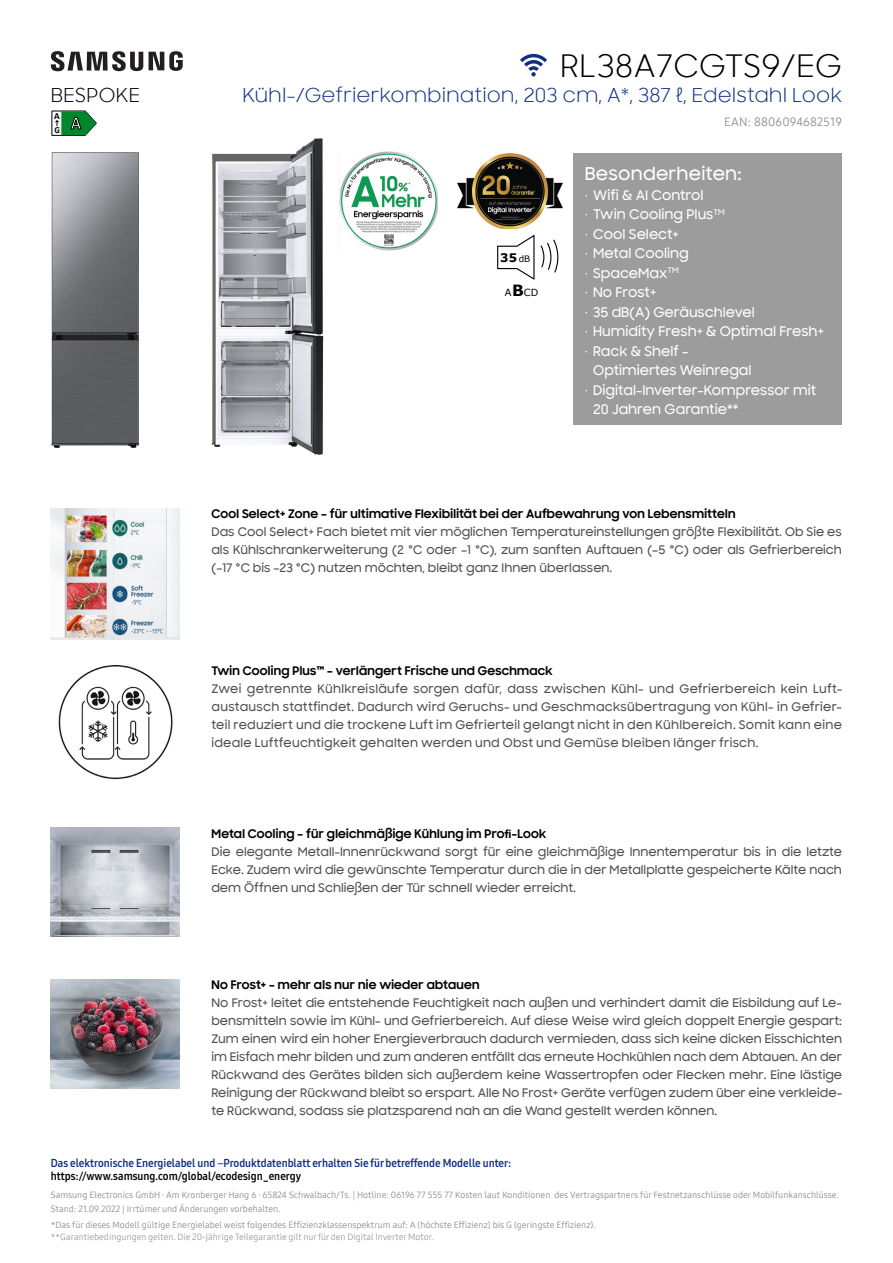
<style>
.page{position:relative;width:893px;height:1263px;background:#fff}
.page>*{position:absolute;margin:0;border:0;box-sizing:border-box;transform-origin:0 0}
.t1{font:31.5px "Samsung Sharp Sans";letter-spacing:.015em;color:#000}
.t2{font:19.5px "Samsung Sharp Sans";color:#102f83}
.t3{font:19.5px "Samsung Sharp Sans";letter-spacing:.015em;color:#000}
.t4{font:500 18px "Samsung Sharp Sans";letter-spacing:.01em;color:#fff}
.t5{font:500 13.5px "Samsung Sharp Sans";color:#fff}
.t6{font:500 12px/18px "Samsung Sharp Sans";color:#50504f}
.t7{font:500 12px/18px "Samsung Sharp Sans";letter-spacing:.025em;color:#50504f}
.t8{font:12px "Samsung One 400";letter-spacing:.015em;color:#8c8c8b}
.t9{font:700 11.85px "Verdana";color:#000}
.t10{font:11.25px/13.5px "Samsung One 700 C";color:#102f83}
.t11{font:9.9px "Verdana";color:#000}
.t12{font:700 9.3px/14.5px "Calibri";color:#000}
.t13{font:9px/13.5px "Samsung One 400";color:#8a8b8b}
.t14{font:9px "Samsung One 400";color:#8c8c8b}
.t15{font:9px "Samsung One 400";color:#9c9c9d}
.s1{font-family:"Samsung One 300";font-size:19.2px}
.s2{font-weight:400;font-size:8.85px}
.s3{font-weight:700;font-size:15.45px}
.s4{font-family:"Samsung One 400";font-weight:400}
.s5{font-weight:700;color:#000}
.s6{color:#000}
</style>
<div class="page">
<svg style="left:51px;top:51px;width:132px;height:20px"></svg>
<svg style="left:497px;top:235px;width:62px;height:45px"></svg>
<img style="left:51px;top:152px;width:89px;height:296px">
<img style="left:211px;top:138px;width:113px;height:317px">
<div style="left:573px;top:153px;width:269px;height:272px;background:#9c9c9d"></div>
<img style="left:51px;top:508px;width:129px;height:131px">
<img style="left:51px;top:828px;width:129px;height:108px">
<img style="left:58px;top:666px;width:115px;height:114px">
<img style="left:51px;top:980px;width:129px;height:108px">
<svg style="left:520px;top:54px;width:27px;height:22px"></svg>
<img style="left:339px;top:152px;width:99px;height:98px">
<svg style="left:51px;top:110px;width:46px;height:26px"></svg>
<img style="left:458px;top:154px;width:104px;height:75px">
<p class="t3" style="left:51px;top:81px;width:91px">BESPOKE</p>
<p class="t12" style="left:54px;top:108px;width:28px">A<br>G <sup>A</sup></p>
<p class="t1" style="left:560px;top:43px;width:283px">RL38A7CGTS9/EG</p>
<p class="t2" style="left:242px;top:81px;width:601px">Kühl-/Gefrierkombination, 203 cm, A*, 387 <span class="s1">ℓ</span>, Edelstahl Look</p>
<p class="t9" style="left:500px;top:250px;width:32px">35 <span class="s2">dB</span></p>
<p class="t11" style="left:505px;top:286px;width:35px">A<span class="s3">B</span>CD</p>
<p class="t8" style="left:724px;top:114px;width:119px">EAN: 8806094682519</p>
<p class="t4" style="left:584px;top:161px;width:158px">Besonderheiten:</p>
<p class="t5" style="left:584px;top:185px;width:120px"><span class="s4">·</span> Wifi &amp; AI Control</p>
<p class="t5" style="left:584px;top:204px;width:142px"><span class="s4">·</span> Twin Cooling Plus<sup>TM</sup></p>
<p class="t5" style="left:584px;top:224px;width:96px"><span class="s4">·</span> Cool Select+</p>
<p class="t5" style="left:584px;top:243px;width:106px"><span class="s4">·</span> Metal Cooling</p>
<p class="t5" style="left:584px;top:263px;width:95px"><span class="s4">·</span> SpaceMax<sup>TM</sup></p>
<p class="t5" style="left:584px;top:282px;width:73px"><span class="s4">·</span> No Frost+</p>
<p class="t5" style="left:584px;top:302px;width:172px"><span class="s4">·</span> 35 dB(A) Geräuschlevel</p>
<p class="t5" style="left:584px;top:321px;width:241px"><span class="s4">·</span> Humidity Fresh+ &amp; Optimal Fresh+</p>
<p class="t5" style="left:584px;top:341px;width:105px"><span class="s4">·</span> Rack &amp; Shelf -</p>
<p class="t5" style="left:593px;top:360px;width:160px">Optimiertes Weinregal</p>
<p class="t5" style="left:584px;top:380px;width:233px"><span class="s4">·</span> Digital-Inverter-Kompressor mit</p>
<p class="t5" style="left:593px;top:399px;width:147px">20 Jahren Garantie**</p>
<p class="t6" style="left:211px;top:504px;width:632px"><span class="s5">Cool Select+ Zone – für ultimative Flexibilität bei der Aufbewahrung von Lebensmitteln<br></span>Das Cool Select+ Fach bietet mit vier möglichen Temperatureinstellungen größte Flexibilität. Ob Sie es als Kühlschrankerweiterung (2 °C oder –1 °C), zum sanften Auftauen (–5 °C) oder als Gefrierbereich (–17 °C bis –23 °C) nutzen möchten, bleibt ganz Ihnen überlassen.</p>
<p class="t7" style="left:211px;top:661px;width:632px"><span class="s5">Twin Cooling Plus™ – verlängert Frische und Geschmack<br></span>Zwei getrennte Kühlkreisläufe sorgen dafür, dass zwischen Kühl- und Gefrierbereich kein Luft&shy;austausch stattfindet. Dadurch wird Geruchs- und Geschmacksübertragung von Kühl- in Gefrier&shy;teil reduziert und die trockene Luft im Gefrierteil gelangt nicht in den Kühlbereich. Somit kann eine ideale Luftfeuchtigkeit gehalten werden und Obst und Gemüse bleiben länger frisch.</p>
<p class="t6" style="left:211px;top:824px;width:632px"><span class="s5">Metal Cooling – für gleichmäßige Kühlung im Profi-Look<br></span>Die elegante Metall-Innenrückwand sorgt für eine gleichmäßige Innentemperatur bis in die letzte Ecke. Zudem wird die gewünschte Temperatur durch die in der Metallplatte gespeicherte Kälte nach dem Öffnen und Schließen der Tür schnell wieder erreicht.</p>
<p class="t6" style="left:211px;top:976px;width:632px"><span class="s5">No Frost+ – mehr als nur nie wieder abtauen<br></span>No Frost+ leitet die entstehende Feuchtigkeit nach außen und verhindert damit die Eisbildung auf Le&shy;bensmitteln sowie im Kühl- und Gefrierbereich. Auf diese Weise wird gleich doppelt Energie gespart:<br>Zum einen wird ein hoher Energieverbrauch dadurch vermieden, dass sich keine dicken Eisschichten im Eisfach mehr bilden und zum anderen entfällt das erneute Hochkühlen nach dem Abtauen. An der Rückwand des Gerätes bilden sich außerdem keine Wassertropfen oder Flecken mehr. Eine lästige Reinigung der Rückwand bleibt so erspart. Alle No Frost+ Geräte verfügen zudem über eine verkleide&shy;te Rückwand, sodass sie platzsparend nah an die Wand gestellt werden können.</p>
<p class="t10" style="left:51px;top:1156px;width:462px">Das elektronische Energielabel und –Produktdatenblatt erhalten Sie für betreffende Modelle unter: <span class="s6">https://www.samsung.com/global/ecodesign_energy</span></p>
<p class="t13" style="left:51px;top:1188px;width:789px">Samsung Electronics GmbH ∙ Am Kronberger Hang 6 ∙ 65824 Schwalbach/Ts. | Hotline: 06196 77 555 77 Kosten laut Konditionen des Vertragspartners für Festnetzanschlüsse oder Mobilfunkanschlüsse.<br>Stand: 21.09.2022 | Irrtümer und Änderungen vorbehalten.</p>
<p class="t14" style="left:51px;top:1219px;width:546px">*Das für dieses Modell gültige Energielabel weist folgendes Effizienzklassenspektrum auf: A (höchste Effizienz) bis G (geringste Effizienz).</p>
<p class="t15" style="left:51px;top:1231px;width:384px">**Garantiebedingungen gelten. Die 20-jährige Teilegarantie gilt nur für den Digital Inverter Motor.</p>
</div>
